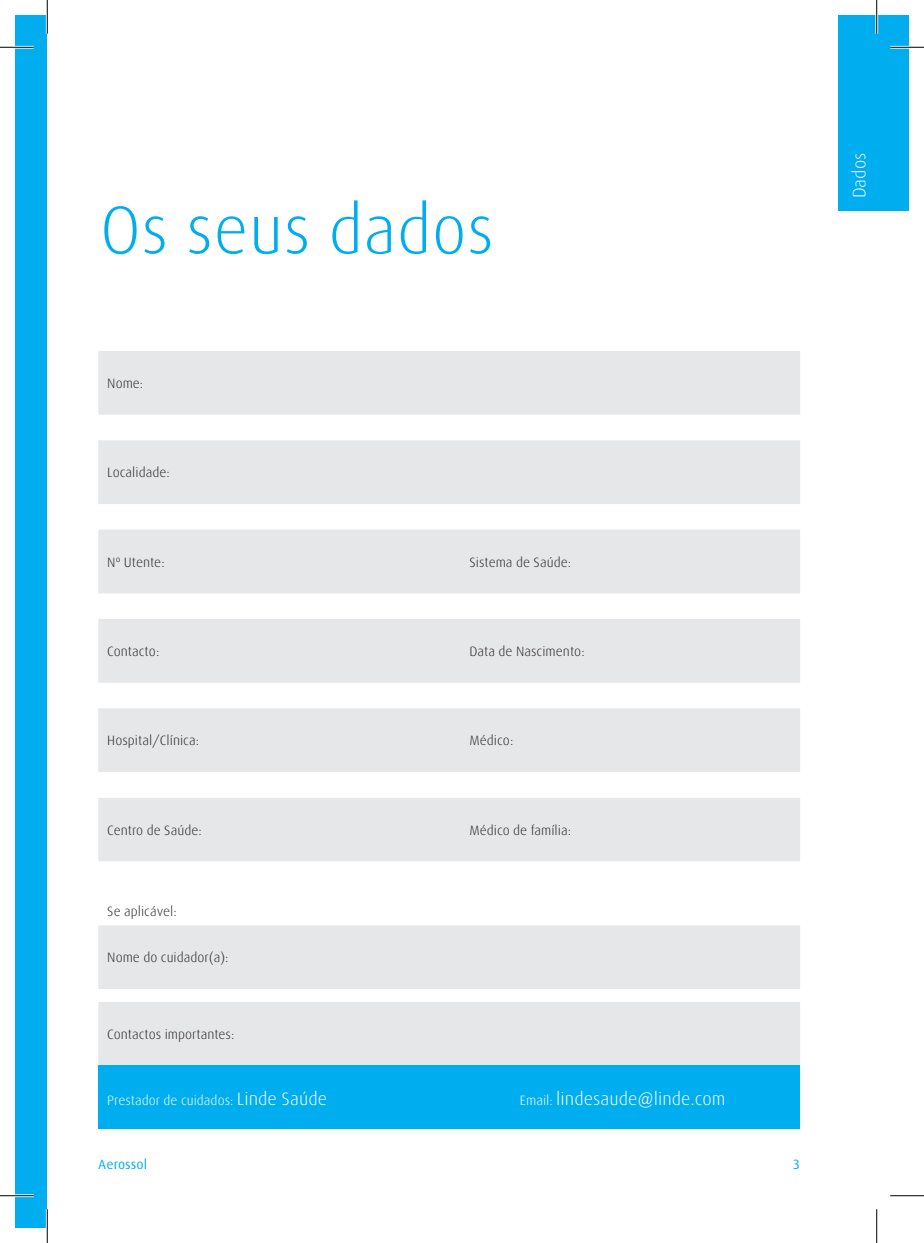
<style>
.page{position:relative;width:924px;height:1243px;background:#fff}
.page>*{position:absolute;margin:0;border:0;box-sizing:border-box;transform-origin:0 0}
.t1{font:300 67.5px "Linde Dax OT";color:#00aeef}
.t2{font:300 18px "Linde Dax OT";color:#fff}
.t3{font:300 13.5px "Linde Dax OT";color:#231f20}
.t4{font:300 13.5px "Linde Dax OT";color:#fff}
.t5{font:13.5px "Linde Dax OT";color:#00aeef}
.s1{font-size:18px}
.s2{font-size:13.5px}
</style>
<div class="page">
<div style="left:838px;top:15px;width:70px;height:196px;background:#00aeef"></div>
<div style="left:15px;top:15px;width:32px;height:1212px;background:#00aeef"></div>
<svg style="left:98px;top:351px;width:702px;height:714px;fill:#e6e7e9"></svg>
<svg style="left:98px;top:772px;width:702px;height:229px;fill:#e6e7e9"></svg>
<div style="left:98px;top:1065px;width:702px;height:64px;background:#00aeef"></div>
<hr style="left:0;top:46px;width:34px;height:3px;background:#fff">
<hr style="left:890px;top:46px;width:34px;height:3px;background:#fff">
<hr style="left:0;top:1194px;width:34px;height:3px;background:#fff">
<hr style="left:46px;top:0;width:3px;height:34px;background:#fff">
<hr style="left:46px;top:1209px;width:3px;height:34px;background:#fff">
<hr style="left:875px;top:0;width:3px;height:34px;background:#fff">
<hr style="left:0;top:47px;width:34px;height:1px;background:#000">
<hr style="left:890px;top:47px;width:34px;height:1px;background:#000">
<hr style="left:0;top:1195px;width:34px;height:1px;background:#000">
<hr style="left:890px;top:1195px;width:34px;height:1px;background:#000">
<hr style="left:47px;top:0;width:1px;height:34px;background:#000">
<hr style="left:47px;top:1209px;width:1px;height:34px;background:#000">
<hr style="left:876px;top:0;width:1px;height:34px;background:#000">
<hr style="left:876px;top:1209px;width:1px;height:34px;background:#000">
<h1 class="t1" style="left:100px;top:186px;width:396px">Os seus dados</h1>
<p class="t3" style="left:107px;top:375px;width:38px">Nome:</p>
<p class="t3" style="left:107px;top:464px;width:64px">Localidade:</p>
<p class="t3" style="left:107px;top:553px;width:59px">Nº Utente:</p>
<p class="t3" style="left:469px;top:553px;width:103px">Sistema de Saúde:</p>
<p class="t3" style="left:107px;top:643px;width:54px">Contacto:</p>
<p class="t3" style="left:469px;top:643px;width:117px">Data de Nascimento:</p>
<p class="t3" style="left:107px;top:732px;width:93px">Hospital/Clínica:</p>
<p class="t3" style="left:469px;top:732px;width:45px">Médico:</p>
<p class="t3" style="left:107px;top:821px;width:96px">Centro de Saúde:</p>
<p class="t3" style="left:469px;top:821px;width:103px">Médico de família:</p>
<p class="t3" style="left:107px;top:902px;width:71px">Se aplicável:</p>
<p class="t3" style="left:107px;top:949px;width:123px">Nome do cuidador(a):</p>
<p class="t3" style="left:107px;top:1025px;width:129px">Contactos importantes:</p>
<p class="t4" style="left:107px;top:1091px;width:221px">Prestador de cuidados: <span class="s1">Linde Saúde</span></p>
<h2 class="t2" style="left:520px;top:1086px;width:207px"><span class="s2">Email:</span> lindesaude@linde.com</h2>
<p class="t5" style="left:98px;top:1155px;width:50px">Aerossol</p>
<p class="t5" style="left:793px;top:1155px;width:9px">3</p>
<h2 class="t2" style="left:847px;top:198px;width:47px;rotate:-90deg">Dados</h2>
</div>
